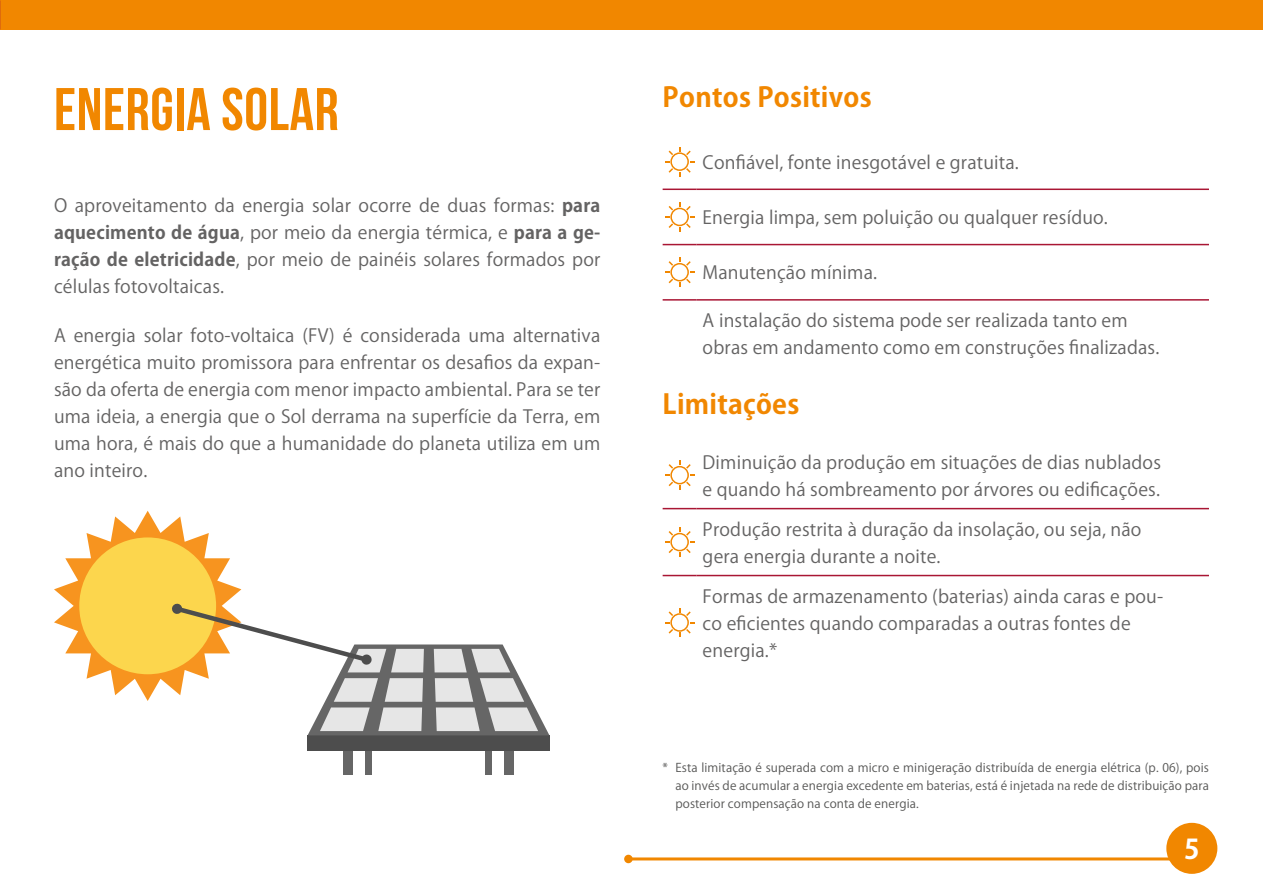
<style>
.page{position:relative;width:1263px;height:893px;background:#fff}
.page>*{position:absolute;margin:0;border:0;box-sizing:border-box;transform-origin:0 0}
.t1{font:700 60px "Bebas Neue";letter-spacing:.01em;color:#f18700}
.t2{font:700 27px "Koz Go Pr 6 N";letter-spacing:.01em;color:#f18700}
.t3{font:700 27px "Koz Go Pr 6 N";color:#fff}
.t4{font:18px/27px "Koz Go Pr 6 N";letter-spacing:.01em;color:#646363}
.t5{font:12px/18px "Koz Go Pr 6 N";letter-spacing:.01em;color:#575756;text-align:justify}
.s1{font-weight:700}
</style>
<div class="page">
<div style="left:0;top:0;width:1263px;height:30px;background:#f18700"></div>
<hr style="left:663px;top:189px;width:34px;height:1px;background:#a91634">
<hr style="left:697px;top:189px;width:477px;height:1px;background:#a91634">
<hr style="left:1174px;top:189px;width:35px;height:1px;background:#a91634">
<hr style="left:663px;top:244px;width:34px;height:1px;background:#a91634">
<hr style="left:697px;top:244px;width:477px;height:1px;background:#a91634">
<hr style="left:1174px;top:244px;width:35px;height:1px;background:#a91634">
<hr style="left:663px;top:299px;width:34px;height:2px;background:#a91634">
<hr style="left:697px;top:299px;width:477px;height:2px;background:#a91634">
<hr style="left:1174px;top:299px;width:35px;height:2px;background:#a91634">
<svg style="left:665px;top:147px;width:29px;height:30px"></svg>
<svg style="left:665px;top:202px;width:29px;height:30px"></svg>
<svg style="left:665px;top:257px;width:29px;height:30px"></svg>
<hr style="left:663px;top:508px;width:34px;height:1px;background:#a91634">
<hr style="left:697px;top:508px;width:477px;height:1px;background:#a91634">
<hr style="left:1174px;top:508px;width:35px;height:1px;background:#a91634">
<hr style="left:663px;top:575px;width:34px;height:1px;background:#a91634">
<hr style="left:697px;top:575px;width:477px;height:1px;background:#a91634">
<hr style="left:1174px;top:575px;width:35px;height:1px;background:#a91634">
<svg style="left:665px;top:460px;width:29px;height:30px"></svg>
<svg style="left:665px;top:527px;width:29px;height:30px"></svg>
<svg style="left:665px;top:608px;width:29px;height:29px"></svg>
<div style="left:343px;top:743px;width:10px;height:32px;background:#666"></div>
<div style="left:504px;top:743px;width:9px;height:32px;background:#666"></div>
<div style="left:365px;top:743px;width:7px;height:32px;background:#666"></div>
<div style="left:485px;top:743px;width:7px;height:32px;background:#666"></div>
<div style="left:307px;top:735px;width:242px;height:16px;background:#4d4d4d"></div>
<svg style="left:54px;top:511px;width:495px;height:224px"></svg>
<hr style="left:628px;top:857px;width:581px;height:3px;background:#f18700">
<div style="left:624px;top:855px;width:9px;height:8px;background:#f18700;border-radius:50%"></div>
<div style="left:1166px;top:823px;width:51px;height:51px;background:#f18700;border-radius:50%"></div>
<h1 class="t1" style="left:54px;top:76px;width:286px">ENERGIA SOLAR</h1>
<p class="t4" style="left:54px;top:193px;width:548px;text-align:justify">O aproveitamento da energia solar ocorre de duas formas: <span class="s1">para aquecimento de água</span>, por meio da energia térmica, e <span class="s1">para a ge&shy;ração de eletricidade</span>, por meio de painéis solares formados por células fotovoltaicas.</p>
<p class="t4" style="left:54px;top:322px;width:548px;text-align:justify">A energia solar foto-voltaica (FV) é considerada uma alternativa energética muito promissora para enfrentar os desafios da expan&shy;são da oferta de energia com menor impacto ambiental. Para se ter uma ideia, a energia que o Sol derrama na superfície da Terra, em uma hora, é mais do que a humanidade do planeta utiliza em um ano inteiro.</p>
<h2 class="t2" style="left:663px;top:82px;width:211px">Pontos Positivos</h2>
<p class="t4" style="left:703px;top:149px;width:318px">Confiável, fonte inesgotável e gratuita.</p>
<p class="t4" style="left:703px;top:204px;width:407px">Energia limpa, sem poluição ou qualquer resíduo.</p>
<p class="t4" style="left:703px;top:260px;width:176px">Manutenção mínima.</p>
<p class="t4" style="left:703px;top:307px;width:458px">A instalação do sistema pode ser realizada tanto em obras em andamento como em construções finalizadas.</p>
<h2 class="t2" style="left:663px;top:389px;width:138px">Limitações</h2>
<p class="t4" style="left:703px;top:449px;width:460px">Diminuição da produção em situações de dias nublados e quando há sombreamento por árvores ou edificações.</p>
<p class="t4" style="left:703px;top:516px;width:440px">Produção restrita à duração da insolação, ou seja, não gera energia durante a noite.</p>
<p class="t4" style="left:703px;top:583px;width:462px">Formas de armazenamento (baterias) ainda caras e pou&shy;co eficientes quando comparadas a outras fontes de energia.*</p>
<p class="t5" style="left:675px;top:759px;width:535px;text-indent:-13px">* Esta limitação é superada com a micro e minigeração distribuída de energia elétrica (p. 06), pois ao invés de acumular a energia excedente em baterias, está é injetada na rede de distribuição para posterior compensação na conta de energia.</p>
<h2 class="t3" style="left:1184px;top:834px;width:17px">5</h2>
</div>
